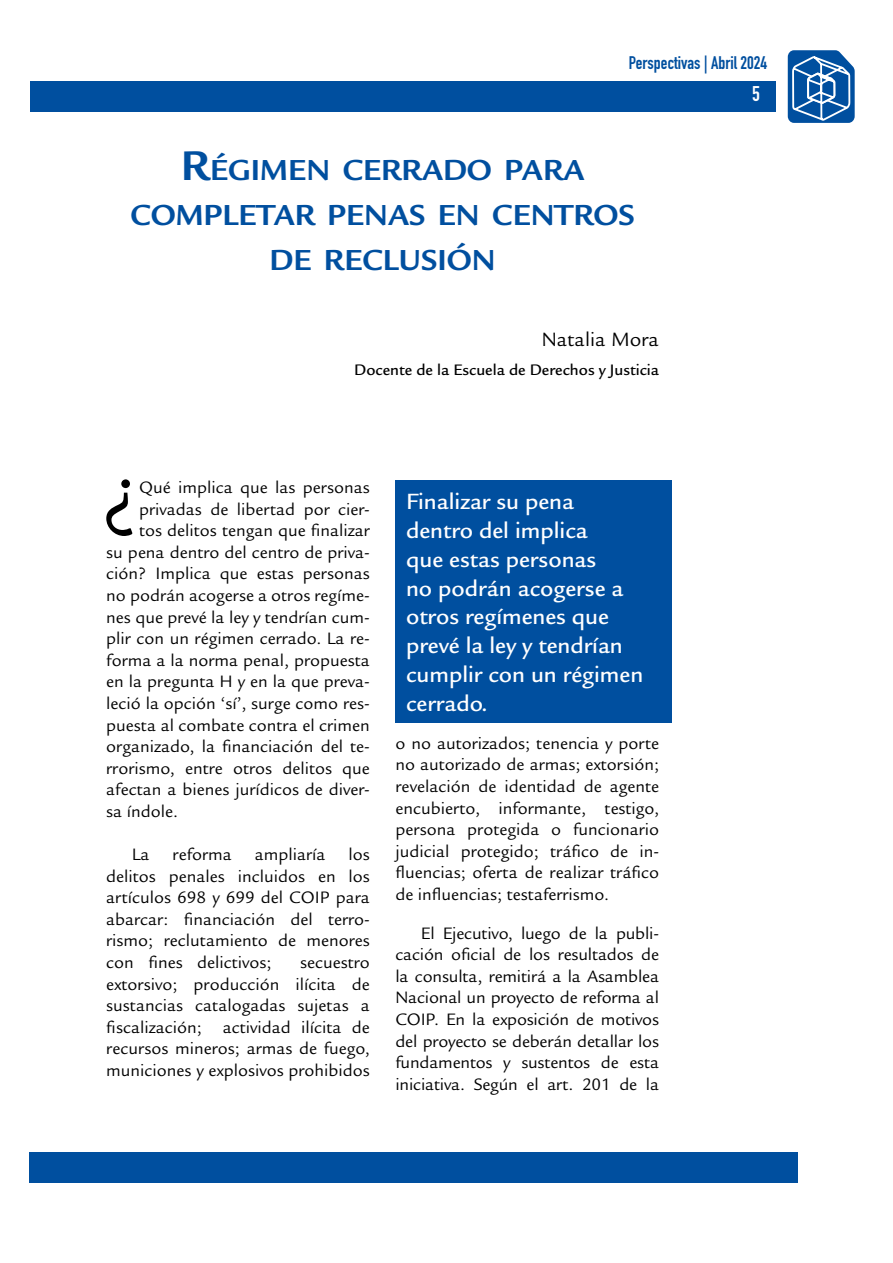
<style>
.page{position:relative;width:893px;height:1263px;background:#fff}
.page>*{position:absolute;margin:0;border:0;box-sizing:border-box;transform-origin:0 0}
.t1{font:86.1px "Legacy Sans Std";color:#000}
.t2{font:700 31.5px/45px "Legacy Sans Std";color:#004f9f;text-align:center}
.t3{font:500 24px/28.8px "Legacy Sans Std";color:#fff}
.t4{font:21px "Legacy Sans Std";color:#000}
.t5{font:21px "DIN Engschrift Std";color:#fff}
.t6{font:18px/21.6px "Legacy Sans Std";color:#000;text-align:justify}
.t7{font:18px "DIN Engschrift Std";color:#004f9f}
.t8{font:500 16.5px "Legacy Sans Std";color:#000}
.s1{font-size:45px}
</style>
<div class="page">
<div style="left:30px;top:81px;width:745px;height:30px;background:#004f9f"></div>
<div style="left:30px;top:1152px;width:768px;height:30px;background:#004f9f"></div>
<svg style="left:788px;top:50px;width:67px;height:73px"></svg>
<div style="left:395px;top:480px;width:277px;height:243px;background:#004f9f"></div>
<p class="t7" style="left:629px;top:52px;width:140px">Perspectivas | Abril 2024</p>
<p class="t5" style="left:752px;top:81px;width:9px">5</p>
<h2 class="t2" style="left:130px;top:148px;width:506px"><span class="s1">R</span>ÉGI MEN CERRADO PARA<br>COMPLETAR PENAS EN CENTROS<br>DE RECLUSIÓN</h2>
<p class="t4" style="left:542px;top:328px;width:119px">Natalia Mora</p>
<p class="t8" style="left:354px;top:360px;width:306px">Docente de la Escuela de Derechos y Justicia</p>
<h1 class="t1" style="left:101px;top:441px;width:40px">¿</h1>
<p class="t6" style="left:139px;top:477px;width:232px">Qué implica que las personas</p>
<p class="t6" style="left:139px;top:498px;width:232px">privadas de libertad por cier-</p>
<p class="t6" style="left:139px;top:520px;width:232px">tos delitos tengan que finalizar</p>
<p class="t6" style="left:106px;top:541px;width:265px">su pena dentro del centro de priva-</p>
<p class="t6" style="left:106px;top:563px;width:265px">ción? Implica que estas personas</p>
<p class="t6" style="left:106px;top:585px;width:265px">no podrán acogerse a otros regíme-</p>
<p class="t6" style="left:106px;top:606px;width:265px">nes que prevé la ley y tendrían cum-</p>
<p class="t6" style="left:106px;top:628px;width:265px">plir con un régimen cerrado. La re-</p>
<p class="t6" style="left:106px;top:649px;width:265px">forma a la norma penal, propuesta</p>
<p class="t6" style="left:106px;top:671px;width:265px">en la pregunta H y en la que preva-</p>
<p class="t6" style="left:106px;top:693px;width:265px">leció la opción ‘sí’, surge como res-</p>
<p class="t6" style="left:106px;top:714px;width:265px">puesta al combate contra el crimen</p>
<p class="t6" style="left:106px;top:736px;width:265px">organizado, la financiación del te-</p>
<p class="t6" style="left:106px;top:757px;width:265px">rrorismo, entre otros delitos que</p>
<p class="t6" style="left:106px;top:779px;width:265px">afectan a bienes jurídicos de diver-</p>
<p class="t6" style="left:106px;top:801px;width:73px">sa índole.</p>
<p class="t6" style="left:132px;top:844px;width:19px">La</p>
<p class="t6" style="left:173px;top:844px;width:61px">reforma</p>
<p class="t6" style="left:255px;top:844px;width:72px">ampliaría</p>
<p class="t6" style="left:106px;top:844px;width:265px;text-indent:242px">los delitos penales incluidos en los artículos 698 y 699 del COIP para abarcar: financiación del terro&shy;rismo; reclutamiento de menores con fines delictivos;</p>
<p class="t6" style="left:106px;top:952px;width:265px;text-indent:194px">secuestro extorsivo; producción ilícita de sustancias catalogadas sujetas a fiscalización; actividad ilícita de recursos mineros; armas de fuego, municiones y explosivos prohibidos</p>
<h3 class="t3" style="left:406px;top:487px;width:239px">Finalizar su pena dentro del implica<br>que estas personas<br>no podrán acogerse a otros regímenes que prevé la ley y tendrían cumplir con un régimen cerrado.</h3>
<p class="t6" style="left:395px;top:732px;width:265px">o no autorizados; tenencia y porte no autorizado de armas; extorsión; revelación de identidad de agente encubierto, informante, testigo, persona protegida o funcionario judicial protegido; tráfico de in&shy;fluencias; oferta de realizar tráfico de influencias; testaferrismo.</p>
<p class="t6" style="left:395px;top:922px;width:265px;text-indent:26px">El Ejecutivo, luego de la publi&shy;cación oficial de los resultados de la consulta, remitirá a la Asamblea Nacional un proyecto de reforma al COIP. En la exposición de motivos del proyecto se deberán detallar los fundamentos y sustentos de esta iniciativa. Según el art. 201 de la</p>
</div>
